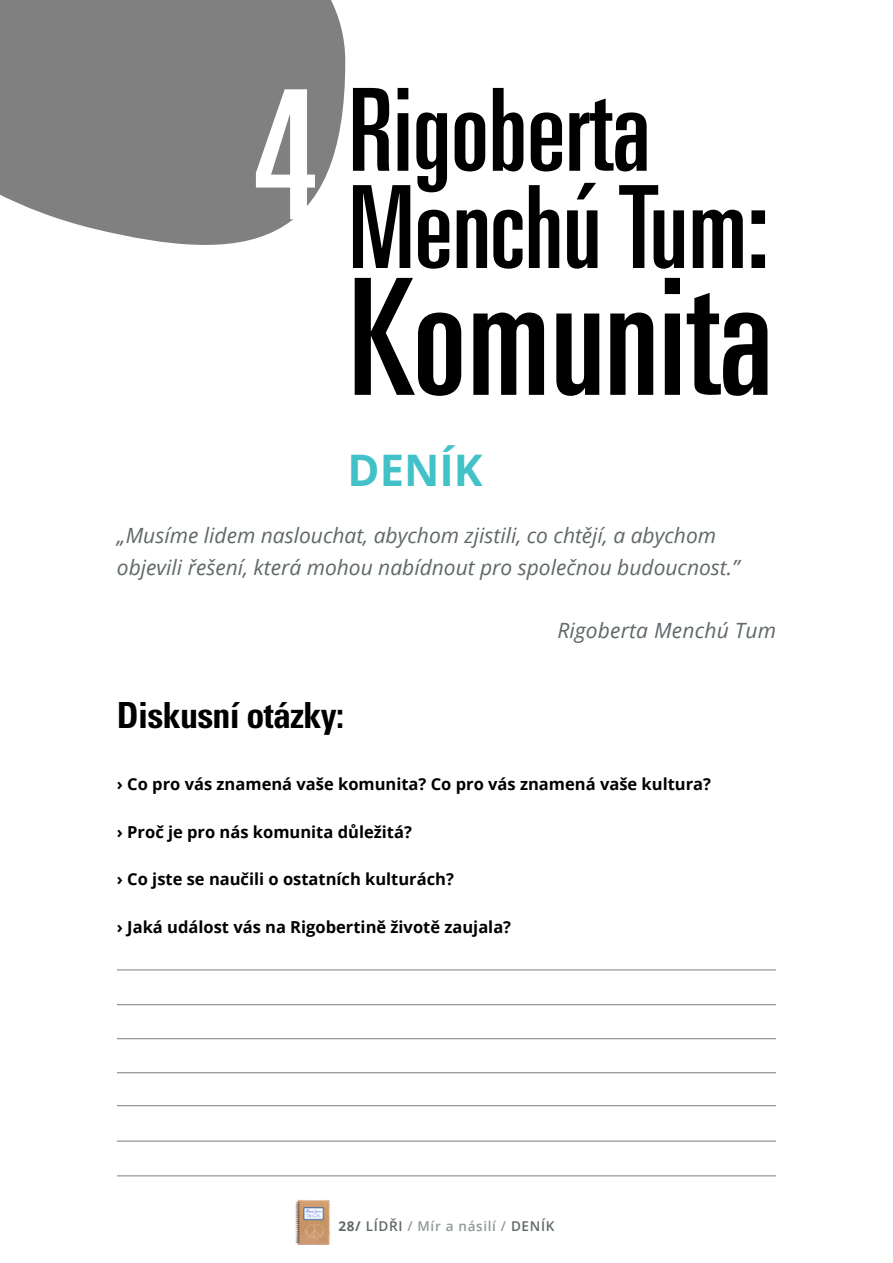
<style>
.page{position:relative;width:893px;height:1263px;background:#fff}
.page>*{position:absolute;margin:0;border:0;box-sizing:border-box;transform-origin:0 0}
.t1{font:ultra-condensed 180px "Univers";color:#fff}
.t2{font:ultra-condensed 162px "Univers";color:#000}
.t3{font:ultra-condensed 114.75px/97.2px "Univers";color:#000}
.t4{font:700 43.5px "Open Sans";color:#42c1c8}
.t5{font:700 condensed 36px "Univers CE";letter-spacing:-.02em;color:#000}
.t6{font:italic 21px/31.5px "Open Sans";color:#606869}
.t7{font:700 16.5px "Open Sans";color:#000}
.t8{font:600 13.5px "Open Sans";letter-spacing:.05em;color:#91999a}
.s1{font-weight:700;color:#606869}
.s2{color:#606869}
</style>
<div class="page">
<svg style="left:0;top:0;width:346px;height:245px;background:#8c8c8c"></svg>
<img style="left:295px;top:1199px;width:35px;height:46px">
<hr style="left:117px;top:1004px;width:659px;height:1px;background:#767f7f">
<hr style="left:117px;top:969px;width:659px;height:1px;background:#767f7f">
<hr style="left:117px;top:1105px;width:659px;height:1px;background:#767f7f">
<hr style="left:117px;top:1038px;width:659px;height:1px;background:#767f7f">
<hr style="left:117px;top:1072px;width:659px;height:1px;background:#767f7f">
<hr style="left:117px;top:1175px;width:659px;height:1px;background:#767f7f">
<hr style="left:117px;top:1141px;width:659px;height:1px;background:#767f7f">
<h1 class="t1" style="left:252px;top:53px;width:68px">4</h1>
<h3 class="t3" style="left:349px;top:81px;width:422px">Rigoberta<br>Menchú Tum:</h3>
<h2 class="t2" style="left:349px;top:245px;width:426px">Komunita</h2>
<h3 class="t4" style="left:348px;top:440px;width:137px">DENÍK</h3>
<p class="t6" style="left:117px;top:519px;width:624px">„Musíme lidem naslouchat, abychom zjistili, co chtějí, a abychom objevili řešení, která mohou nabídnout pro společnou budoucnost.”</p>
<h3 class="t5" style="left:117px;top:695px;width:229px">Diskusní otázky:</h3>
<p class="t6" style="left:557px;top:614px;width:220px">Rigoberta Menchú Tum</p>
<p class="t7" style="left:117px;top:773px;width:596px">› Co pro vás znamená vaše komunita? Co pro vás znamená vaše kultura?</p>
<p class="t7" style="left:117px;top:820px;width:296px">› Proč je pro nás komunita důležitá?</p>
<p class="t7" style="left:117px;top:868px;width:339px">› Co jste se naučili o ostatních kulturách?</p>
<p class="t7" style="left:117px;top:915px;width:396px">› Jaká událost vás na Rigobertině životě zaujala?</p>
<p class="t8" style="left:338px;top:1216px;width:218px"><span class="s1">28/</span> <span class="s2">LÍDŘI</span> / Mír a násilí / <span class="s2">DENÍK</span></p>
</div>
